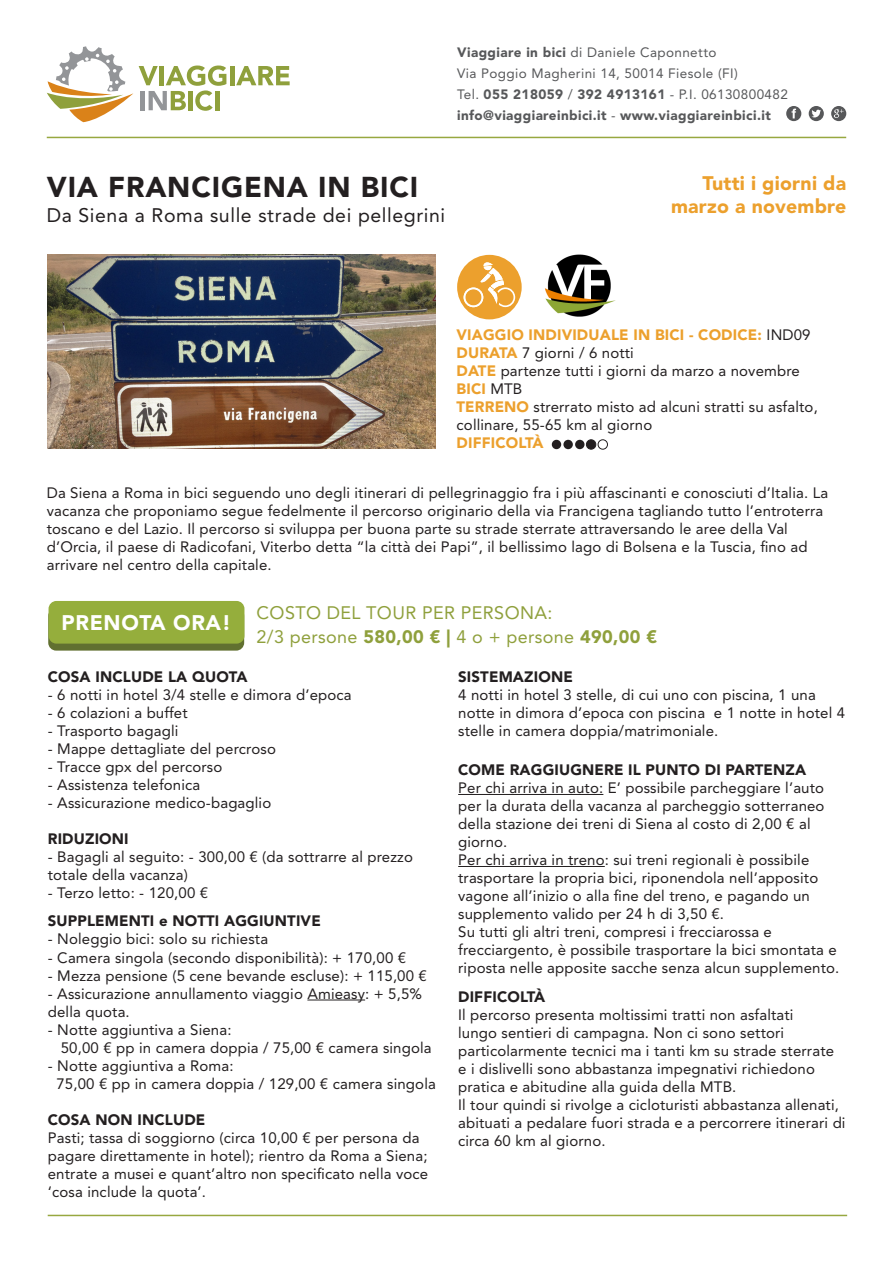
<style>
.page{position:relative;width:893px;height:1263px;background:#fff}
.page>*{position:absolute;margin:0;border:0;box-sizing:border-box;transform-origin:0 0}
.t1{font:900 28.5px "Avenir LT Std";letter-spacing:.03em;color:#231f20}
.t2{font:900 21px "Avenir LT Std";letter-spacing:.03em;color:#fff}
.t3{font:19.5px "Avenir LT Std";letter-spacing:.03em;color:#231f20}
.t4{font:900 19.5px "Avenir LT Std";letter-spacing:.01em;color:#eca02d}
.t5{font:18px "Avenir LT Std";letter-spacing:.02em;color:#8fa03c}
.t6{font:15px/18px "Avenir LT Std";letter-spacing:.01em;color:#231f20}
.t7{font:900 15px "Avenir LT Std";letter-spacing:.01em;color:#231f20}
.t8{font:900 15px "Avenir LT Std";letter-spacing:.01em;color:#eca02d}
.t9{font:13.5px "Avenir LT Std";letter-spacing:.03em;color:#57585a}
.t10{font:900 13.5px "Avenir LT Std";letter-spacing:.03em;color:#57585a}
.s1{font-weight:900}
.s2{font-weight:400}
.s3{font-weight:400;color:#231f20}
.s4{font-weight:900;color:#eca02d}
</style>
<div class="page">
<hr style="left:48px;top:1215px;width:799px;height:1px;background:#97a840">
<hr style="left:47px;top:137px;width:799px;height:1px;background:#97a840">
<svg style="left:47px;top:46px;width:86px;height:76px"></svg>
<hr style="left:230px;top:66px;width:4px;height:19px;background:#8fa03c">
<svg style="left:236px;top:66px;width:54px;height:19px"></svg>
<svg style="left:139px;top:66px;width:87px;height:45px"></svg>
<hr style="left:215px;top:91px;width:4px;height:19px;background:#8fa03c">
<svg style="left:786px;top:106px;width:15px;height:15px"></svg>
<svg style="left:809px;top:106px;width:15px;height:15px"></svg>
<svg style="left:831px;top:106px;width:15px;height:15px"></svg>
<img style="left:48px;top:255px;width:388px;height:193px">
<div style="left:552px;top:440px;width:9px;height:9px;background:#231f20;border-radius:50%"></div>
<div style="left:563px;top:440px;width:10px;height:9px;background:#231f20;border-radius:50%"></div>
<div style="left:575px;top:440px;width:9px;height:9px;background:#231f20;border-radius:50%"></div>
<hr style="left:307px;top:1000px;width:58px;height:1px;background:#231f20">
<hr style="left:458px;top:794px;width:145px;height:1px;background:#231f20">
<hr style="left:458px;top:866px;width:147px;height:1px;background:#231f20">
<div style="left:598px;top:439px;width:10px;height:11px;border:1px solid #231f20;border-radius:50%"></div>
<div style="left:48px;top:608px;width:196px;height:43px;background:#617030;border-radius:8px"></div>
<div style="left:49px;top:601px;width:195px;height:43px;background:#95ae3c;border-radius:8px"></div>
<div style="left:586px;top:440px;width:10px;height:9px;background:#231f20;border-radius:50%"></div>
<div style="left:586px;top:439px;width:10px;height:11px;border:1px solid #231f20;border-radius:50%"></div>
<svg style="left:457px;top:255px;width:65px;height:64px"></svg>
<img style="left:544px;top:254px;width:72px;height:63px">
<p class="t9" style="left:457px;top:45px;width:261px"><span class="s1">Viaggiare in bici</span> di Daniele Caponnetto</p>
<p class="t9" style="left:457px;top:66px;width:282px">Via Poggio Magherini 14, 50014 Fiesole (FI)</p>
<p class="t9" style="left:457px;top:87px;width:332px">Tel. <span class="s1">055 218059</span> / <span class="s1">392 4913161</span> - P.I. 06130800482</p>
<p class="t10" style="left:457px;top:108px;width:315px">info@viaggiareinbici.it <span class="s2">-</span> www.viaggiareinbici.it</p>
<p class="t1" style="left:47px;top:169px;width:373px">VIA FRANCIGENA IN BICI</p>
<p class="t3" style="left:47px;top:204px;width:400px">Da Siena a Roma sulle strade dei pellegrini</p>
<p class="t4" style="left:703px;top:171px;width:145px">Tutti i giorni da</p>
<p class="t4" style="left:671px;top:195px;width:177px">marzo a novembre</p>
<p class="t8" style="left:457px;top:326px;width:356px">VIAGGIO INDIVIDUALE IN BICI - CODICE: <span class="s3">IND09</span></p>
<p class="t6" style="left:457px;top:344px;width:179px"><span class="s4">DURATA</span> 7 giorni / 6 notti</p>
<p class="t6" style="left:457px;top:362px;width:345px"><span class="s4">DATE</span> partenze tutti i giorni da marzo a novembre<br><span class="s4">BICI</span> MTB</p>
<p class="t6" style="left:457px;top:398px;width:363px"><span class="s4">TERRENO</span> strerrato misto ad alcuni stratti su asfalto, collinare, 55-65 km al giorno</p>
<p class="t8" style="left:457px;top:434px;width:89px">DIFFICOLTÀ</p>
<p class="t6" style="left:47px;top:483px;width:783px">Da Siena a Roma in bici seguendo uno degli itinerari di pellegrinaggio fra i più affascinanti e conosciuti d’Italia. La vacanza che proponiamo segue fedelmente il percorso originario della via Francigena tagliando tutto l’entroterra toscano e del Lazio. Il percorso si sviluppa per buona parte su strade sterrate attraversando le aree della Val d’Orcia, il paese di Radicofani, Viterbo detta “la città dei Papi”, il bellissimo lago di Bolsena e la Tuscia, fino ad arrivare nel centro della capitale.</p>
<p class="t2" style="left:62px;top:610px;width:171px">PRENOTA ORA!</p>
<p class="t5" style="left:257px;top:603px;width:297px">COSTO DEL TOUR PER PERSONA:</p>
<p class="t5" style="left:257px;top:626px;width:402px">2/3 persone <span class="s1">580,00 € |</span> 4 o + persone <span class="s1">490,00 €</span></p>
<p class="t7" style="left:48px;top:668px;width:201px">COSA INCLUDE LA QUOTA</p>
<p class="t6" style="left:48px;top:686px;width:305px">- 6 notti in hotel 3/4 stelle e dimora d’epoca</p>
<p class="t6" style="left:48px;top:704px;width:141px">- 6 colazioni a buffet</p>
<p class="t6" style="left:48px;top:722px;width:132px">- Trasporto bagagli</p>
<p class="t6" style="left:48px;top:740px;width:230px">- Mappe dettagliate del percroso</p>
<p class="t6" style="left:48px;top:758px;width:176px">- Tracce gpx del percorso</p>
<p class="t6" style="left:48px;top:776px;width:154px">- Assistenza telefonica</p>
<p class="t6" style="left:48px;top:794px;width:225px">- Assicurazione medico-bagaglio</p>
<p class="t7" style="left:48px;top:830px;width:82px">RIDUZIONI</p>
<p class="t6" style="left:48px;top:848px;width:367px">- Bagagli al seguito: - 300,00 € (da sottrarre al prezzo totale della vacanza)</p>
<p class="t6" style="left:48px;top:884px;width:162px">- Terzo letto: - 120,00 €</p>
<p class="t7" style="left:48px;top:912px;width:274px">SUPPLEMENTI e NOTTI AGGIUNTIVE</p>
<p class="t6" style="left:48px;top:930px;width:222px">- Noleggio bici: solo su richiesta</p>
<p class="t6" style="left:48px;top:948px;width:360px">- Camera singola (secondo disponibilità): + 170,00 €</p>
<p class="t6" style="left:48px;top:966px;width:381px">- Mezza pensione (5 cene bevande escluse): + 115,00 €</p>
<p class="t6" style="left:48px;top:984px;width:376px">- Assicurazione annullamento viaggio Amieasy: + 5,5% della quota.</p>
<p class="t6" style="left:48px;top:1020px;width:185px">- Notte aggiuntiva a Siena:</p>
<p class="t6" style="left:61px;top:1038px;width:372px">50,00 € pp in camera doppia / 75,00 € camera singola</p>
<p class="t6" style="left:48px;top:1056px;width:187px">- Notte aggiuntiva a Roma:</p>
<p class="t6" style="left:56px;top:1074px;width:381px">75,00 € pp in camera doppia / 129,00 € camera singola</p>
<p class="t7" style="left:48px;top:1110px;width:159px">COSA NON INCLUDE</p>
<p class="t6" style="left:48px;top:1128px;width:382px">Pasti; tassa di soggiorno (circa 10,00 € per persona da pagare direttamente in hotel); rientro da Roma a Siena; entrate a musei e quant’altro non specificato nella voce ‘cosa include la quota’.</p>
<p class="t7" style="left:458px;top:668px;width:116px">SISTEMAZIONE</p>
<p class="t6" style="left:458px;top:686px;width:388px">4 notti in hotel 3 stelle, di cui uno con piscina, 1 una notte in dimora d’epoca con piscina e 1 notte in hotel 4 stelle in camera doppia/matrimoniale.</p>
<p class="t7" style="left:458px;top:761px;width:349px">COME RAGGIUGNERE IL PUNTO DI PARTENZA</p>
<p class="t6" style="left:458px;top:779px;width:368px">Per chi arriva in auto: E’ possibile parcheggiare l’auto per la durata della vacanza al parcheggio sotterraneo della stazione dei treni di Siena al costo di 2,00 € al giorno.</p>
<p class="t6" style="left:458px;top:851px;width:362px">Per chi arriva in treno: sui treni regionali è possibile trasportare la propria bici, riponendola nell’apposito vagone all’inizio o alla fine del treno, e pagando un supplemento valido per 24 h di 3,50 €.</p>
<p class="t6" style="left:458px;top:923px;width:383px">Su tutti gli altri treni, compresi i frecciarossa e frecciargento, è possibile trasportare la bici smontata e riposta nelle apposite sacche senza alcun supplemento.</p>
<p class="t7" style="left:458px;top:987px;width:89px">DIFFICOLTÀ</p>
<p class="t6" style="left:458px;top:1005px;width:377px">Il percorso presenta moltissimi tratti non asfaltati lungo sentieri di campagna. Non ci sono settori particolarmente tecnici ma i tanti km su strade sterrate e i dislivelli sono abbastanza impegnativi richiedono pratica e abitudine alla guida della MTB.</p>
<p class="t6" style="left:458px;top:1095px;width:389px">Il tour quindi si rivolge a cicloturisti abbastanza allenati, abituati a pedalare fuori strada e a percorrere itinerari di circa 60 km al giorno.</p>
</div>
